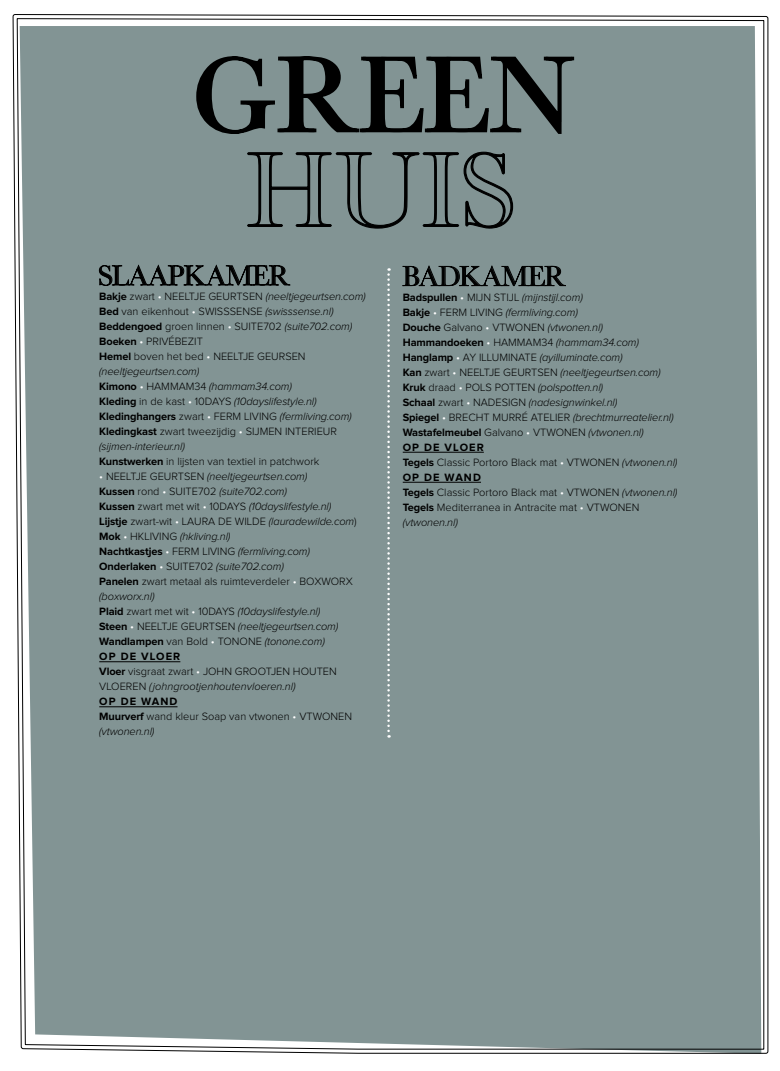
<style>
.page{position:relative;width:780px;height:1071px;background:#fff}
.page>*{position:absolute;margin:0;border:0;box-sizing:border-box;transform-origin:0 0}
.t1{font:82.6px "Manhattan";color:#000}
.t2{font:82.6px "Manhattan Outline";color:#000}
.t3{font:22px "Manhattan";letter-spacing:-.05em;color:#000}
.t4{font:300 11px/15px "Proxima Nova";color:#000}
.s1{font-weight:700}
.s2{color:#fff}
.s3{font-style:italic}
</style>
<div class="page">
<div style="left:16px;top:18px;width:748px;height:1031px;background:#829494"></div>
<svg style="left:194px;top:52px;width:382px;height:85px;background:#647272"></svg>
<svg style="left:246px;top:151px;width:267px;height:79px;background:#6f7e7e"></svg>
<hr style="left:99px;top:661px;width:81px;height:1px;background:#000">
<hr style="left:99px;top:706px;width:78px;height:1px;background:#000">
<svg style="left:99px;top:265px;width:191px;height:20px;background:#5f6c6c"></svg>
<hr style="left:403px;top:452px;width:81px;height:1px;background:#000">
<hr style="left:403px;top:482px;width:78px;height:1px;background:#000">
<svg style="left:402px;top:265px;width:163px;height:21px;background:#5f6c6c"></svg>
<svg style="left:387px;top:268px;width:3px;height:469px"></svg>
<h1 class="t1" style="left:197px;top:29px;width:382px">GREEN</h1>
<h1 class="t2" style="left:252px;top:123px;width:270px">huis</h1>
<h2 class="t3" style="left:99px;top:258px;width:193px">SLAAPKAMER</h2>
<p class="t4" style="left:99px;top:289px;width:268px"><span class="s1">Bakje</span> zwart <span class="s2">•</span> NEELTJE GEURTSEN <span class="s3">(neeltjegeurtsen.com)<br></span><span class="s1">Bed</span> van eikenhout <span class="s2">•</span> SWISSSENSE <span class="s3">(swisssense.nl)<br></span><span class="s1">Beddengoed</span> groen linnen <span class="s2">•</span> SUITE702 <span class="s3">(suite702.com)<br></span><span class="s1">Boeken</span> <span class="s2">•</span> PRIVÉBEZIT<br><span class="s1">Hemel</span> boven het bed <span class="s2">•</span> NEELTJE GEURSEN <span class="s3">(neeltjegeurtsen.com)<br></span><span class="s1">Kimono</span> <span class="s2">•</span> HAMMAM34 <span class="s3">(hammam34.com)<br></span><span class="s1">Kleding</span> in de kast <span class="s2">•</span> 10DAYS <span class="s3">(10dayslifestyle.nl)<br></span><span class="s1">Kledinghangers</span> zwart <span class="s2">•</span> FERM LIVING <span class="s3">(fermliving.com)<br></span><span class="s1">Kledingkast</span> zwart tweezijdig <span class="s2">•</span> SIJMEN INTERIEUR <span class="s3">(sijmen-interieur.nl)<br></span><span class="s1">Kunstwerken</span> in lijsten van textiel in patchwork</p>
<p class="t4" style="left:99px;top:469px;width:259px"><span class="s2">•</span> NEELTJE GEURTSEN <span class="s3">(neeltjegeurtsen.com)<br></span><span class="s1">Kussen</span> rond <span class="s2">•</span> SUITE702 <span class="s3">(suite702.com)<br></span><span class="s1">Kussen</span> zwart met wit <span class="s2">•</span> 10DAYS <span class="s3">(10dayslifestyle.nl)<br></span><span class="s1">Lijstje</span> zwart-wit <span class="s2">•</span> LAURA DE WILDE <span class="s3">(lauradewilde.com</span>)<br><span class="s1">Mok</span> <span class="s2">•</span> HKLIVING <span class="s3">(hkliving.nl)<br></span><span class="s1">Nachtkastjes</span> <span class="s2">•</span> FERM LIVING <span class="s3">(fermliving.com)<br></span><span class="s1">Onderlaken</span> <span class="s2">•</span> SUITE702 <span class="s3">(suite702.com)<br></span><span class="s1">Panelen</span> zwart metaal als ruimteverdeler <span class="s2">•</span> BOXWORX <span class="s3">(boxworx.nl)<br></span><span class="s1">Plaid</span> zwart met wit <span class="s2">•</span> 10DAYS <span class="s3">(10dayslifestyle.nl)<br></span><span class="s1">Steen</span> <span class="s2">•</span> NEELTJE GEURTSEN <span class="s3">(neeltjegeurtsen.com)<br></span><span class="s1">Wandlampen</span> van Bold <span class="s2">•</span> TONONE <span class="s3">(tonone.com)<br></span><span class="s1">OP DE VLOER<br>Vloer</span> visgraat zwart <span class="s2">•</span> JOHN GROOTJEN HOUTEN VLOEREN <span class="s3">(johngrootjenhoutenvloeren.nl)<br></span><span class="s1">OP DE WAND<br>Muurverf</span> wand kleur Soap van vtwonen <span class="s2">•</span> VTWONEN <span class="s3">(vtwonen.nl)</span></p>
<h2 class="t3" style="left:403px;top:258px;width:165px">BADKAMER</h2>
<p class="t4" style="left:403px;top:290px;width:276px"><span class="s1">Badspullen</span> <span class="s2">•</span> MIJN STIJL <span class="s3">(mijnstijl.com)<br></span><span class="s1">Bakje</span> <span class="s2">•</span> FERM LIVING <span class="s3">(fermliving.com)<br></span><span class="s1">Douche</span> Galvano <span class="s2">•</span> VTWONEN <span class="s3">(vtwonen.nl)<br></span><span class="s1">Hammandoeken</span> <span class="s2">•</span> HAMMAM34 <span class="s3">(hammam34.com)<br></span><span class="s1">Hanglamp</span> <span class="s2">•</span> AY ILLUMINATE <span class="s3">(ayilluminate.com)<br></span><span class="s1">Kan</span> zwart <span class="s2">•</span> NEELTJE GEURTSEN <span class="s3">(neeltjegeurtsen.com)<br></span><span class="s1">Kruk</span> draad <span class="s2">•</span> POLS POTTEN <span class="s3">(polspotten.nl)<br></span><span class="s1">Schaal</span> zwart <span class="s2">•</span> NADESIGN <span class="s3">(nadesignwinkel.nl)<br></span><span class="s1">Spiegel</span> <span class="s2">•</span> BRECHT MURRÉ ATELIER <span class="s3">(brechtmurreatelier.nl)<br></span><span class="s1">Wastafelmeubel</span> Galvano <span class="s2">•</span> VTWONEN <span class="s3">(vtwonen.nl)<br></span><span class="s1">OP DE VLOER<br>Tegels</span> Classic Portoro Black mat <span class="s2">•</span> VTWONEN <span class="s3">(vtwonen.nl)<br></span><span class="s1">OP DE WAND<br>Tegels</span> Classic Portoro Black mat <span class="s2">•</span> VTWONEN <span class="s3">(vtwonen.nl)<br></span><span class="s1">Tegels</span> Mediterranea in Antracite mat <span class="s2">•</span> VTWONEN <span class="s3">(vtwonen.nl)</span></p>
</div>
